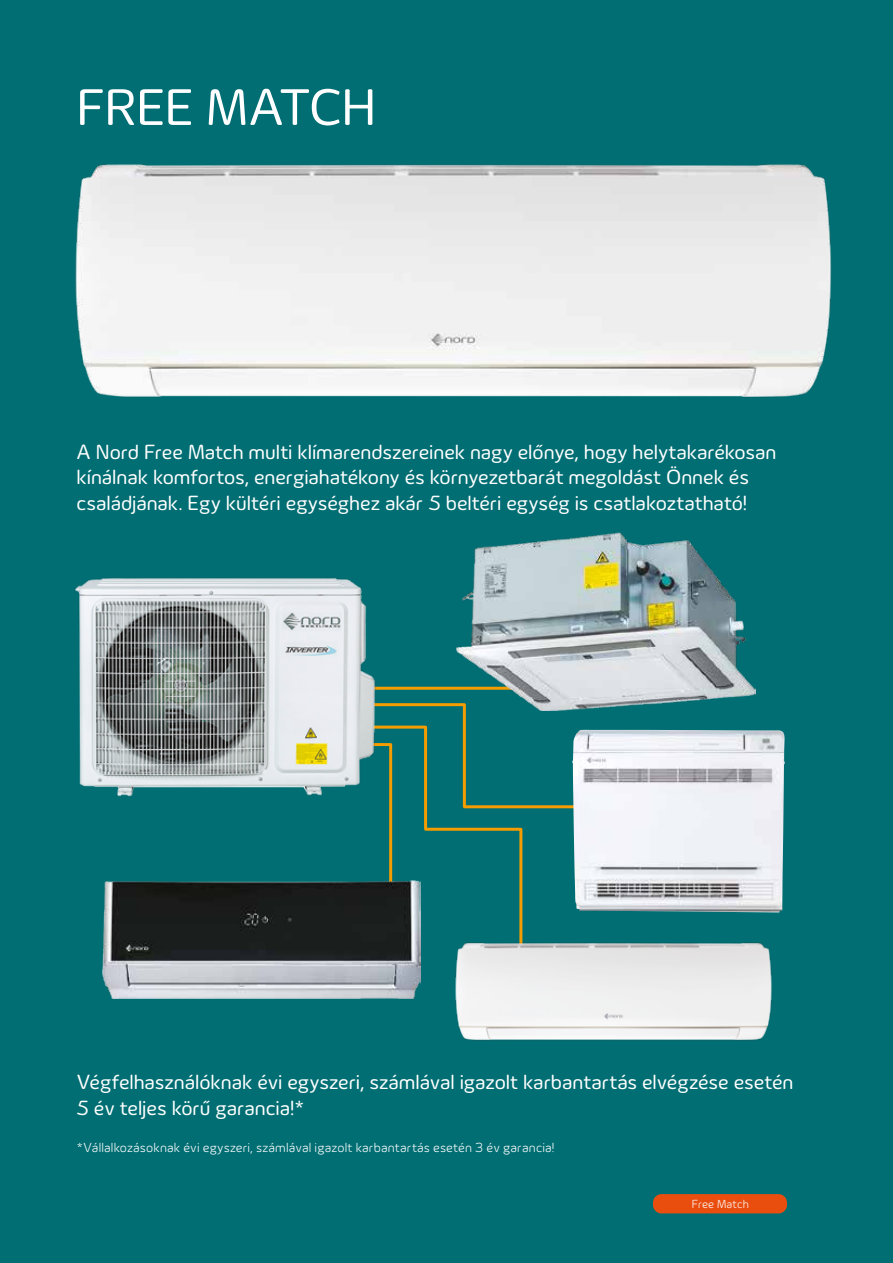
<style>
.page{position:relative;width:893px;height:1263px;background:#006e73}
.page>*{position:absolute;margin:0;border:0;box-sizing:border-box;transform-origin:0 0}
.t1{font:52.5px "Innogy";letter-spacing:-.01em;color:#fff}
.t2{font:21px/25.2px "Innogy";letter-spacing:-.005em;color:#fff}
.t3{font:300 13.5px "Innogy";letter-spacing:.01em;color:#fff}
.t4{font:300 12px "Innogy";letter-spacing:.01em;color:#fff}
</style>
<div class="page">
<hr style="left:209px;top:687px;width:341px;height:3px;background:#f59c00">
<svg style="left:382px;top:703px;width:213px;height:216px"></svg>
<div style="left:653px;top:1194px;width:134px;height:19px;background:#e94e0f;border-radius:9px"></div>
<img style="left:74px;top:577px;width:308px;height:220px">
<img style="left:456px;top:532px;width:299px;height:178px">
<img style="left:102px;top:881px;width:319px;height:117px">
<img style="left:75px;top:164px;width:757px;height:233px">
<img style="left:572px;top:730px;width:213px;height:182px">
<img style="left:455px;top:919px;width:317px;height:122px">
<h1 class="t1" style="left:77px;top:77px;width:301px">FREE MATCH</h1>
<p class="t2" style="left:77px;top:440px;width:701px">A Nord Free Match multi klímarendszereinek nagy előnye, hogy helytakarékosan kínálnak komfortos, energiahatékony és környezetbarát megoldást Önnek és családjának. Egy kültéri egységhez akár 5 beltéri egység is csatlakoztatható!</p>
<p class="t2" style="left:77px;top:1070px;width:718px">Végfelhasználóknak évi egyszeri, számlával igazolt karbantartás elvégzése esetén<br>5 év teljes körű garancia!*</p>
<p class="t3" style="left:77px;top:1140px;width:479px">*Vállalkozásoknak évi egyszeri, számlával igazolt karbantartás esetén 3 év garancia!</p>
<p class="t4" style="left:692px;top:1197px;width:59px">Free Match</p>
</div>
